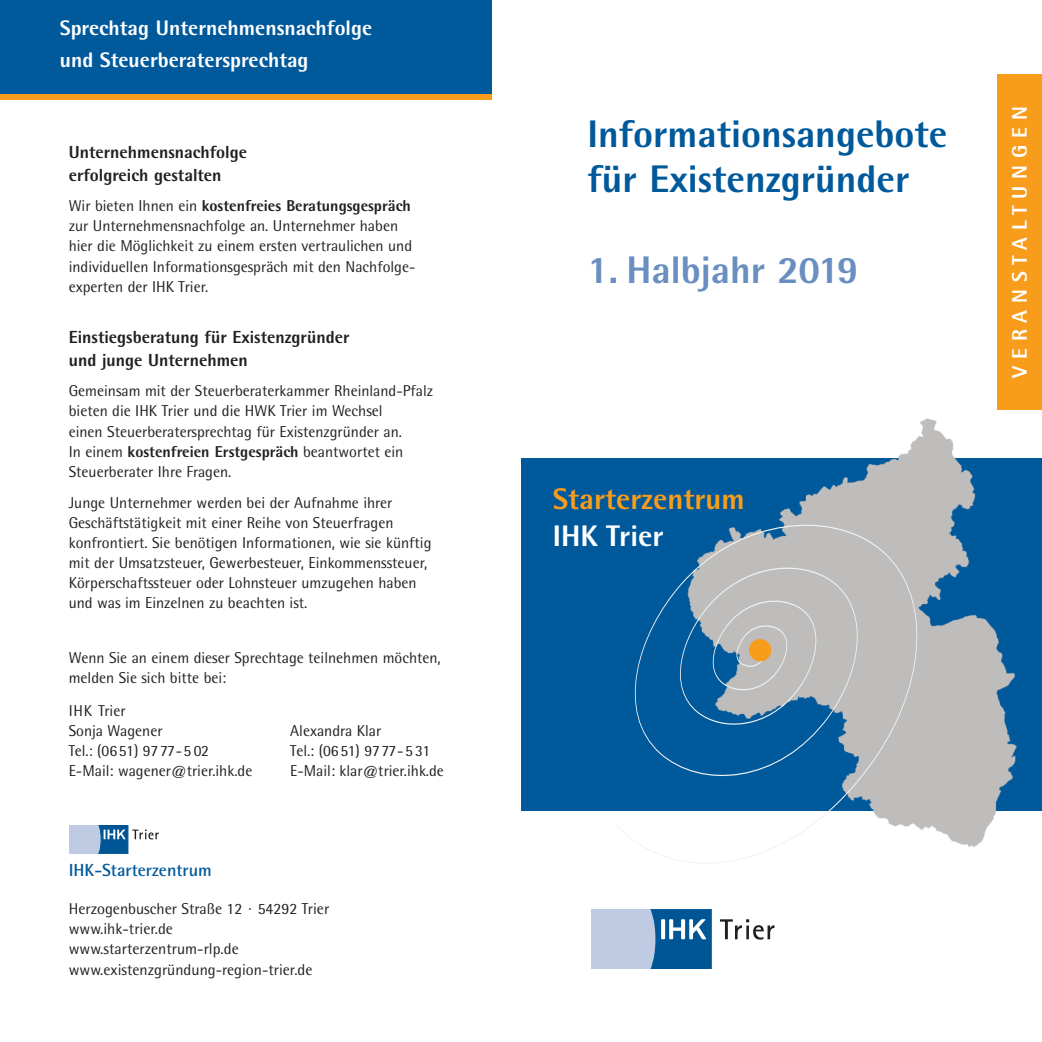
<style>
.page{position:relative;width:1042px;height:1042px;background:#fff}
.page>*{position:absolute;margin:0;border:0;box-sizing:border-box;transform-origin:0 0}
.t1{font:800 38.5px/45.5px "Rotis Semi Sans";color:#00599b}
.t2{font:800 38.5px "Rotis Semi Sans";color:#698fc0}
.t3{font:800 29.75px "Rotis Semi Sans";color:#f89c1c}
.t4{font:800 29.75px "Rotis Semi Sans";color:#fff}
.t5{font:800 21px/31.5px "Rotis Semi Sans";color:#fff}
.t6{font:800 21px "Rotis Semi Sans";letter-spacing:.335em;color:#fff}
.t7{font:800 17.5px/22.8px "Rotis Semi Sans";color:#231f20}
.t8{font:700 17.5px "Rotis Semi Sans";color:#00599b}
.t9{font:15.75px/20.1px "Rotis Semi Sans";color:#231f20}
.s1{font-weight:800}
.s2{font-size:38.85px}
</style>
<div class="page">
<div style="left:0;top:0;width:491px;height:99px;background:#00599b"></div>
<div style="left:521px;top:458px;width:520px;height:352px;background:#00599b"></div>
<img style="left:781px;top:418px;width:250px;height:429px">
<div style="left:997px;top:74px;width:44px;height:336px;background:#f89c1c"></div>
<svg style="left:613px;top:512px;width:320px;height:351px"></svg>
<div style="left:748px;top:639px;width:23px;height:22px;background:#f89c1c;border-radius:50%"></div>
<div style="left:0;top:94px;width:491px;height:5px;background:#f89c1c"></div>
<div style="left:591px;top:909px;width:65px;height:59px;background:#bfcbe3"></div>
<svg style="left:650px;top:909px;width:62px;height:59px;background:#2b71a7"></svg>
<svg style="left:720px;top:919px;width:54px;height:20px"></svg>
<div style="left:69px;top:825px;width:32px;height:28px;background:#bfcbe3"></div>
<svg style="left:98px;top:825px;width:61px;height:28px"></svg>
<h3 class="t5" style="left:60px;top:15px;width:314px">Sprechtag Unternehmensnachfolge und Steuerberatersprechtag</h3>
<p class="t7" style="left:69px;top:142px;width:180px">Unternehmensnachfolge erfolgreich gestalten</p>
<p class="t9" style="left:69px;top:197px;width:348px">Wir bieten Ihnen ein <span class="s1">kostenfreies Beratungsgespräch </span>zur Unternehmensnachfolge an. Unternehmer haben hier die Möglichkeit zu einem ersten vertraulichen und individuellen Informationsgespräch mit den Nachfolge&shy;experten der IHK Trier.</p>
<p class="t7" style="left:69px;top:327px;width:282px">Einstiegsberatung für Existenzgründer und junge Unternehmen</p>
<p class="t9" style="left:69px;top:382px;width:366px">Gemeinsam mit der Steuerberaterkammer Rheinland-Pfalz bieten die IHK Trier und die HWK Trier im Wechsel<br>einen Steuerberatersprechtag für Existenzgründer an.<br>In einem <span class="s1">kostenfreien Erstgespräch</span> beantwortet ein Steuerberater Ihre Fragen.</p>
<p class="t9" style="left:69px;top:493px;width:364px">Junge Unternehmer werden bei der Aufnahme ihrer Geschäftstätigkeit mit einer Reihe von Steuerfragen konfrontiert. Sie benötigen Informationen, wie sie künftig mit der Umsatzsteuer, Gewerbesteuer, Einkommenssteuer, Körperschaftssteuer oder Lohnsteuer umzugehen haben und was im Einzelnen zu beachten ist.</p>
<p class="t9" style="left:69px;top:649px;width:373px">Wenn Sie an einem dieser Sprechtage teilnehmen möchten, melden Sie sich bitte bei:</p>
<p class="t9" style="left:69px;top:702px;width:95px;line-height:19.2px">IHK Trier<br>Sonja Wagener</p>
<p class="t9" style="left:290px;top:721px;width:92px">Alexandra Klar</p>
<p class="t9" style="left:69px;top:741px;width:142px">Tel.: (0651) 9777-5 02</p>
<p class="t9" style="left:290px;top:741px;width:141px">Tel.: (0651) 9777-5 31</p>
<p class="t9" style="left:69px;top:762px;width:185px">E-Mail: wagener@trier.ihk.de</p>
<p class="t9" style="left:290px;top:762px;width:155px">E-Mail: klar@trier.ihk.de</p>
<p class="t8" style="left:69px;top:864px;width:144px">IHK-Starterzentrum</p>
<p class="t9" style="left:69px;top:900px;width:262px">Herzogenbuscher Straße 12 · 54292 Trier www.ihk-trier.de www.starterzentrum-rlp.de www.existenzgründung-region-trier.de</p>
<h1 class="t1" style="left:587px;top:115px;width:361px">Informationsangebote für Existenzgründer</h1>
<h1 class="t2" style="left:587px;top:257px;width:272px">1. Halbjahr <span class="s2">2019</span></h1>
<h2 class="t3" style="left:552px;top:488px;width:193px">Starterzentrum</h2>
<h2 class="t4" style="left:552px;top:525px;width:112px">IHK Trier</h2>
<h3 class="t6" style="left:1012px;top:378px;width:273px;rotate:-90deg">VERANSTALTUNGEN</h3>
</div>
